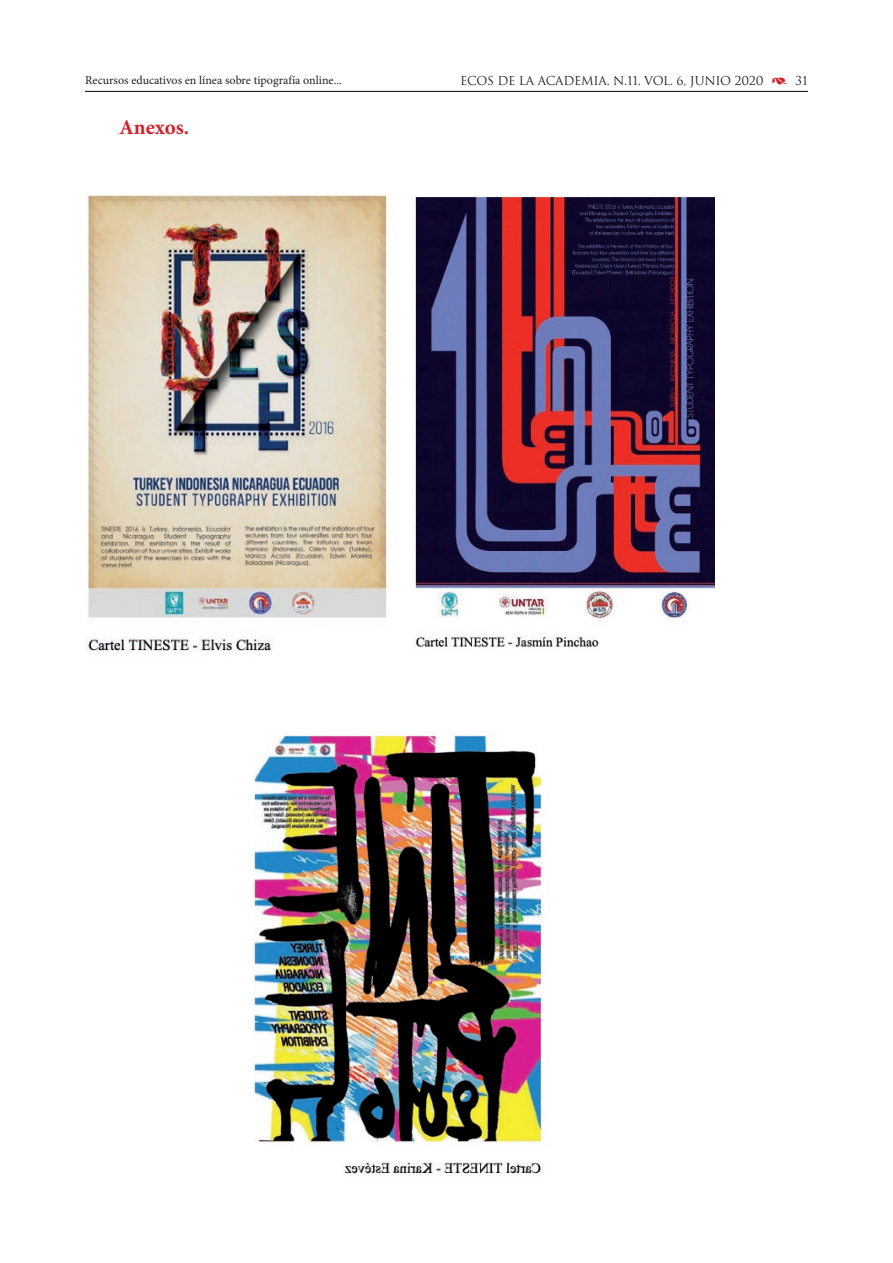
<style>
.page{position:relative;width:893px;height:1263px;background:#fff}
.page>*{position:absolute;margin:0;border:0;box-sizing:border-box;transform-origin:0 0}
.t1{font:700 21px "Minion Pro";letter-spacing:-.005em;color:#d1232a}
.t2{font:12px "Minion Pro";color:#231f20}
.t3{font:12px "Trajan";letter-spacing:-.02em;color:#231f20}
.s1{font-family:"Type Embellishments One Let Plain";color:#d1232a}
</style>
<div class="page">
<hr style="left:85px;top:91px;width:723px;height:1px;background:#231f20">
<img style="left:85px;top:194px;width:302px;height:457px">
<img style="left:253px;top:734px;width:290px;height:442px">
<img style="left:414px;top:195px;width:300px;height:453px">
<p class="t2" style="left:85px;top:72px;width:258px">Recursos educativos en línea sobre tipografía online...</p>
<p class="t3" style="left:460px;top:73px;width:349px">ECOS DE LA ACADEMIA, N.11, VOL. 6, JUNIO 2020 <span class="s1">)</span> 31</p>
<h1 class="t1" style="left:119px;top:115px;width:72px">Anexos.</h1>
</div>
